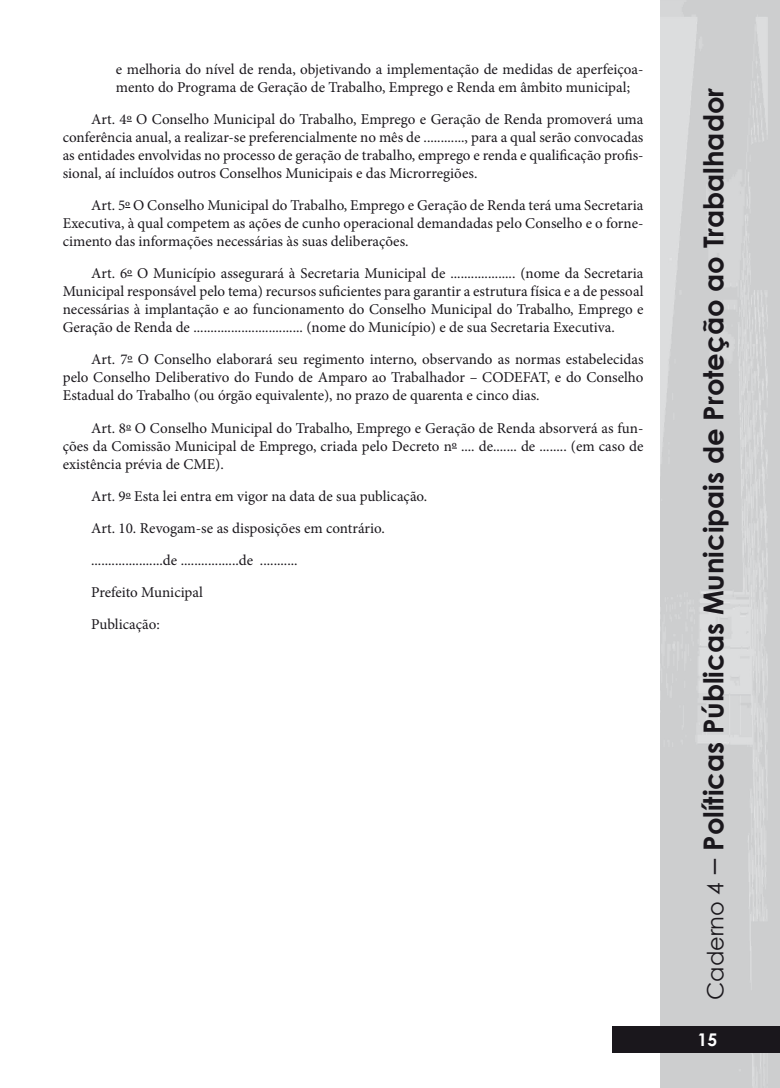
<style>
.page{position:relative;width:780px;height:1088px;background:#fff}
.page>*{position:absolute;margin:0;border:0;box-sizing:border-box;transform-origin:0 0}
.t1{font:700 27.5px "Century Gothic";color:#1a171c}
.t2{font:700 17.5px "Century Gothic";color:#fff}
.t3{font:15px/18px "Minion Pro";color:#1a171c;text-align:justify}
.s1{font-weight:400;font-size:22.5px}
.s2{font-weight:400;font-size:30px}
</style>
<div class="page">
<img style="left:660px;top:0;width:120px;height:1088px">
<div style="left:612px;top:1026px;width:168px;height:26px;background:#1a171c"></div>
<p class="t3" style="left:116px;top:60px;width:529px">e melhoria do nível de renda, objetivando a implementação de medidas de aperfeiçoa&shy;mento do Programa de Geração de Trabalho, Emprego e Renda em âmbito municipal;</p>
<p class="t3" style="left:63px;top:110px;width:582px;text-indent:28px">Art. 4º O Conselho Municipal do Trabalho, Emprego e Geração de Renda promoverá uma conferência anual, a realizar-se preferencialmente no mês de ............, para a qual serão convocadas as entidades envolvidas no processo de geração de trabalho, emprego e renda e qualificação profis&shy;sional, aí incluídos outros Conselhos Municipais e das Microrregiões.</p>
<p class="t3" style="left:63px;top:196px;width:582px;text-indent:28px">Art. 5º O Conselho Municipal do Trabalho, Emprego e Geração de Renda terá uma Secretaria Executiva, à qual competem as ações de cunho operacional demandadas pelo Conselho e o forne&shy;cimento das informações necessárias às suas deliberações.</p>
<p class="t3" style="left:63px;top:264px;width:582px;text-indent:28px">Art. 6º O Município assegurará à Secretaria Municipal de ................... (nome da Secretaria Municipal responsável pelo tema) recursos suficientes para garantir a estrutura física e a de pessoal necessárias à implantação e ao funcionamento do Conselho Municipal do Trabalho, Emprego e Geração de Renda de ................................ (nome do Município) e de sua Secretaria Executiva.</p>
<p class="t3" style="left:63px;top:351px;width:582px;text-indent:28px">Art. 7º O Conselho elaborará seu regimento interno, observando as normas estabelecidas pelo Conselho Deliberativo do Fundo de Amparo ao Trabalhador – CODEFAT, e do Conselho Estadual do Trabalho (ou órgão equivalente), no prazo de quarenta e cinco dias.</p>
<p class="t3" style="left:63px;top:419px;width:582px;text-indent:28px">Art. 8º O Conselho Municipal do Trabalho, Emprego e Geração de Renda absorverá as fun&shy;ções da Comissão Municipal de Emprego, criada pelo Decreto nº .... de....... de ........ (em caso de existência prévia de CME).</p>
<p class="t3" style="left:91px;top:480px;width:337px;line-height:32.1px;text-align:left">Art. 9º Esta lei entra em vigor na data de sua publicação.<br>Art. 10. Revogam-se as disposições em contrário. .....................de .................de ...........<br>Prefeito Municipal<br>Publicação:</p>
<h1 class="t1" style="left:692px;top:1000px;width:914px;rotate:-90deg"><span class="s1">Caderno 4</span> <span class="s2">–</span> Políticas Públicas Municipais de Proteção ao Trabalhador</h1>
<p class="t2" style="left:697px;top:1026px;width:21px">15</p>
</div>
